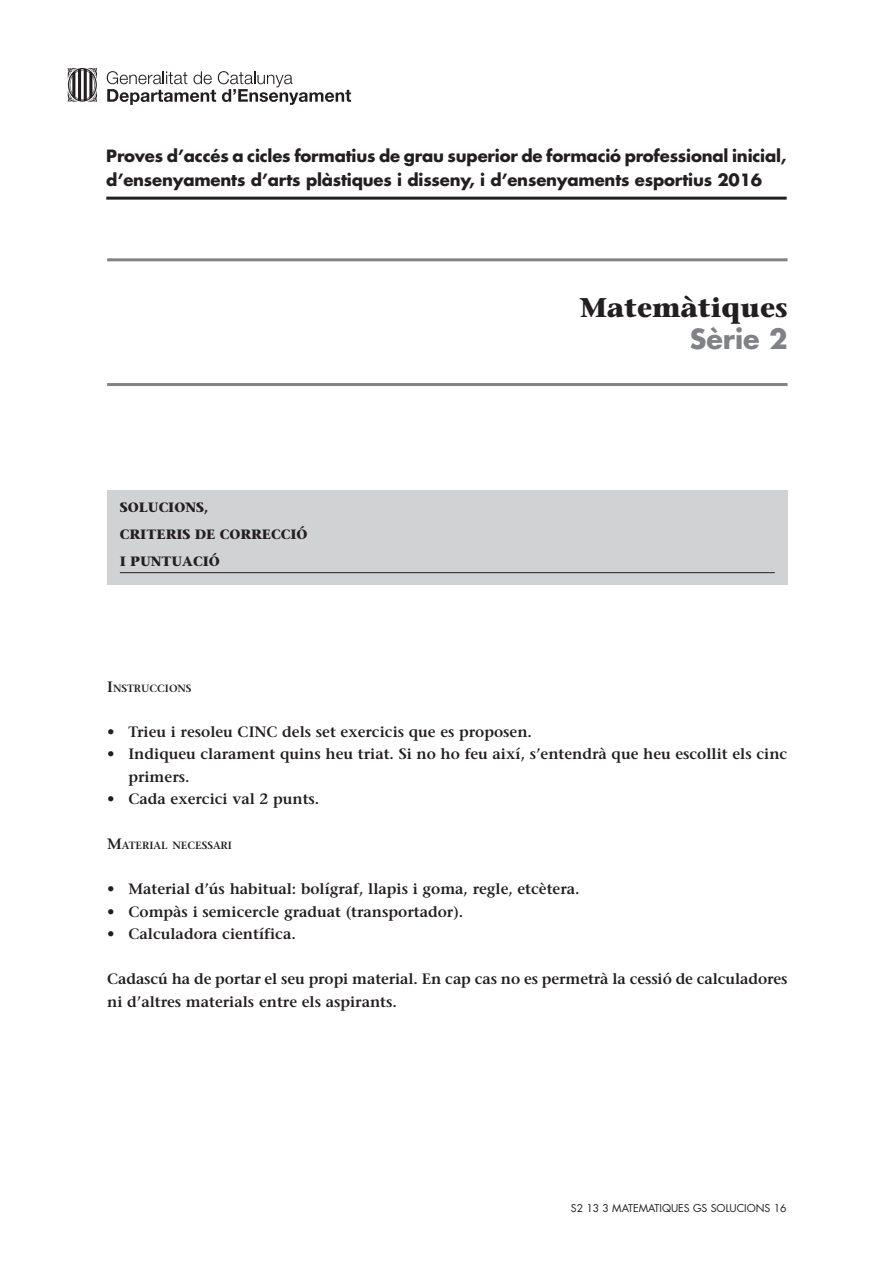
<style>
.page{position:relative;width:893px;height:1263px;background:#fff}
.page>*{position:absolute;margin:0;border:0;box-sizing:border-box;transform-origin:0 0}
.t1{font:700 27px "Stone Serif";color:#231f20}
.t2{font:700 27px "Futura";color:#808285}
.t3{font:700 16.5px/24px "Futura";letter-spacing:-.01em;color:#231f20}
.t4{font:600 15px/22.5px "Stone Serif";color:#231f20}
.t5{font:700 13.5px/27px "Stone Serif";color:#231f20}
.t6{font:10.5px "Futura";color:#231f20}
.t7{font:600 10.5px "Stone Serif";color:#231f20}
.s1{font-size:15px}
</style>
<div class="page">
<hr style="left:106px;top:197px;width:681px;height:3px;background:#231f20">
<div style="left:107px;top:490px;width:680px;height:95px;background:#d1d2d4"></div>
<hr style="left:120px;top:572px;width:655px;height:1px;background:#231f20">
<svg style="left:107px;top:71px;width:244px;height:34px"></svg>
<svg style="left:68px;top:68px;width:29px;height:34px"></svg>
<hr style="left:107px;top:258px;width:680px;height:3px;background:#808285">
<hr style="left:107px;top:383px;width:680px;height:3px;background:#808285">
<p class="t3" style="left:106px;top:144px;width:682px">Proves d’accés a cicles formatius de grau superior de formació professional inicial, d’ensenyaments d’arts plàstiques i disseny, i d’ensenyaments esportius 2016</p>
<p class="t5" style="left:120px;top:494px;width:189px">SOLUCIONS,<br>CRITERIS DE CORRECCIÓ<br>I PUNTUACIÓ</p>
<h1 class="t1" style="left:580px;top:290px;width:209px">Matemàtiques</h1>
<h1 class="t2" style="left:690px;top:321px;width:99px">Sèrie 2</h1>
<p class="t7" style="left:107px;top:682px;width:86px"><span class="s1">I</span>NSTRUCCIONS</p>
<p class="t4" style="left:107px;top:720px;width:426px">• Trieu i resoleu CINC dels set exercicis que es proposen.</p>
<p class="t4" style="left:128px;top:743px;width:660px;text-indent:-21px">• Indiqueu clarament quins heu triat. Si no ho feu així, s’entendrà que heu escollit els cinc primers.</p>
<p class="t4" style="left:107px;top:788px;width:214px">• Cada exercici val 2 punts.</p>
<p class="t7" style="left:107px;top:839px;width:125px"><span class="s1">M</span>ATERIAL NECESSARI</p>
<p class="t4" style="left:107px;top:878px;width:474px">• Material d’ús habitual: bolígraf, llapis i goma, regle, etcètera.</p>
<p class="t4" style="left:107px;top:900px;width:358px">• Compàs i semicercle graduat (transportador).</p>
<p class="t4" style="left:107px;top:923px;width:190px">• Calculadora científica.</p>
<p class="t4" style="left:107px;top:968px;width:682px">Cadascú ha de portar el seu propi material. En cap cas no es permetrà la cessió de calculadores ni d’altres materials entre els aspirants.</p>
<p class="t6" style="left:571px;top:1201px;width:217px">S2 13 3 MATEMATIQUES GS SOLUCIONS 16</p>
</div>
